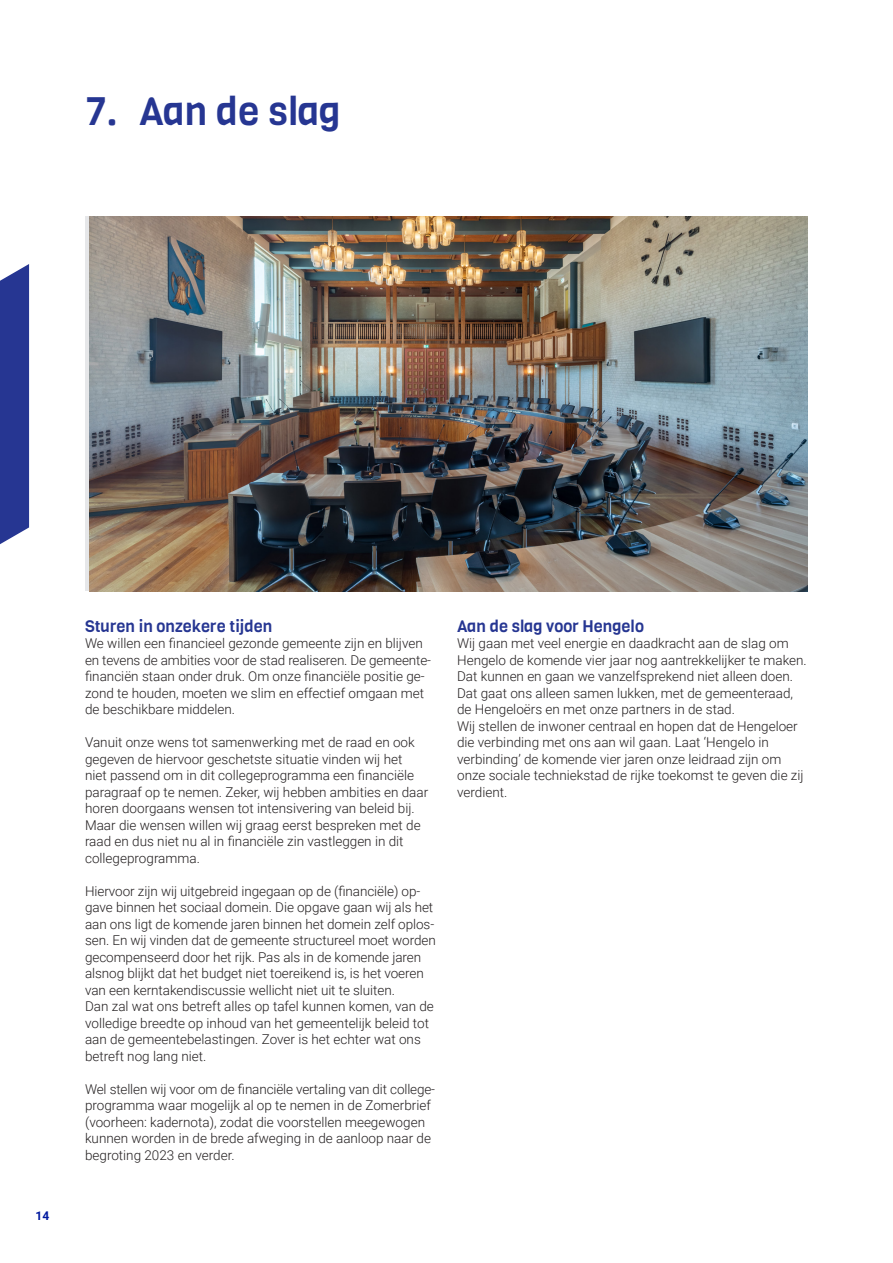
<style>
.page{position:relative;width:893px;height:1263px;background:#fff}
.page>*{position:absolute;margin:0;border:0;box-sizing:border-box;transform-origin:0 0}
.t1{font:39px "Viga";color:#263692}
.t2{font:16.5px "Viga";color:#263692}
.t3{font:300 13.5px/16.5px "Roboto";color:#231f20}
.t4{font:700 12px "Roboto";color:#00199f}
</style>
<div class="page">
<div style="left:0;top:264px;width:29px;height:281px;background:#263692"></div>
<img style="left:89px;top:217px;width:719px;height:374px">
<h1 class="t1" style="left:85px;top:85px;width:257px">7. Aan de slag</h1>
<p class="t4" style="left:36px;top:1207px;width:15px">14</p>
<p class="t2" style="left:85px;top:615px;width:189px">Sturen in onzekere tijden</p>
<p class="t3" style="left:85px;top:634px;width:348px">We willen een financieel gezonde gemeente zijn en blijven en tevens de ambities voor de stad realiseren. De gemeente&shy;financiën staan onder druk. Om onze financiële positie ge&shy;zond te houden, moeten we slim en effectief omgaan met de beschikbare middelen.</p>
<p class="t3" style="left:85px;top:733px;width:345px">Vanuit onze wens tot samenwerking met de raad en ook gegeven de hiervoor geschetste situatie vinden wij het<br>niet passend om in dit collegeprogramma een financiële paragraaf op te nemen. Zeker, wij hebben ambities en daar horen doorgaans wensen tot intensivering van beleid bij.<br>Maar die wensen willen wij graag eerst bespreken met de raad en dus niet nu al in financiële zin vastleggen in dit collegeprogramma.</p>
<p class="t3" style="left:85px;top:882px;width:352px">Hiervoor zijn wij uitgebreid ingegaan op de (financiële) op&shy;gave binnen het sociaal domein. Die opgave gaan wij als het aan ons ligt de komende jaren binnen het domein zelf oplos&shy;sen. En wij vinden dat de gemeente structureel moet worden gecompenseerd door het rijk. Pas als in de komende jaren alsnog blijkt dat het budget niet toereikend is, is het voeren van een kerntakendiscussie wellicht niet uit te sluiten.<br>Dan zal wat ons betreft alles op tafel kunnen komen, van de volledige breedte op inhoud van het gemeentelijk beleid tot aan de gemeentebelastingen. Zover is het echter wat ons betreft nog lang niet.</p>
<p class="t3" style="left:85px;top:1080px;width:352px">Wel stellen wij voor om de financiële vertaling van dit college&shy;programma waar mogelijk al op te nemen in de Zomerbrief (voorheen: kadernota), zodat die voorstellen meegewogen kunnen worden in de brede afweging in de aanloop naar de begroting 2023 en verder.</p>
<p class="t2" style="left:457px;top:615px;width:188px">Aan de slag voor Hengelo</p>
<p class="t3" style="left:457px;top:634px;width:351px">Wij gaan met veel energie en daadkracht aan de slag om Hengelo de komende vier jaar nog aantrekkelijker te maken.<br>Dat kunnen en gaan we vanzelfsprekend niet alleen doen.<br>Dat gaat ons alleen samen lukken, met de gemeenteraad, de Hengeloërs en met onze partners in de stad.<br>Wij stellen de inwoner centraal en hopen dat de Hengeloer die verbinding met ons aan wil gaan. Laat ‘Hengelo in verbinding’ de komende vier jaren onze leidraad zijn om onze sociale techniekstad de rijke toekomst te geven die zij verdient.</p>
</div>
